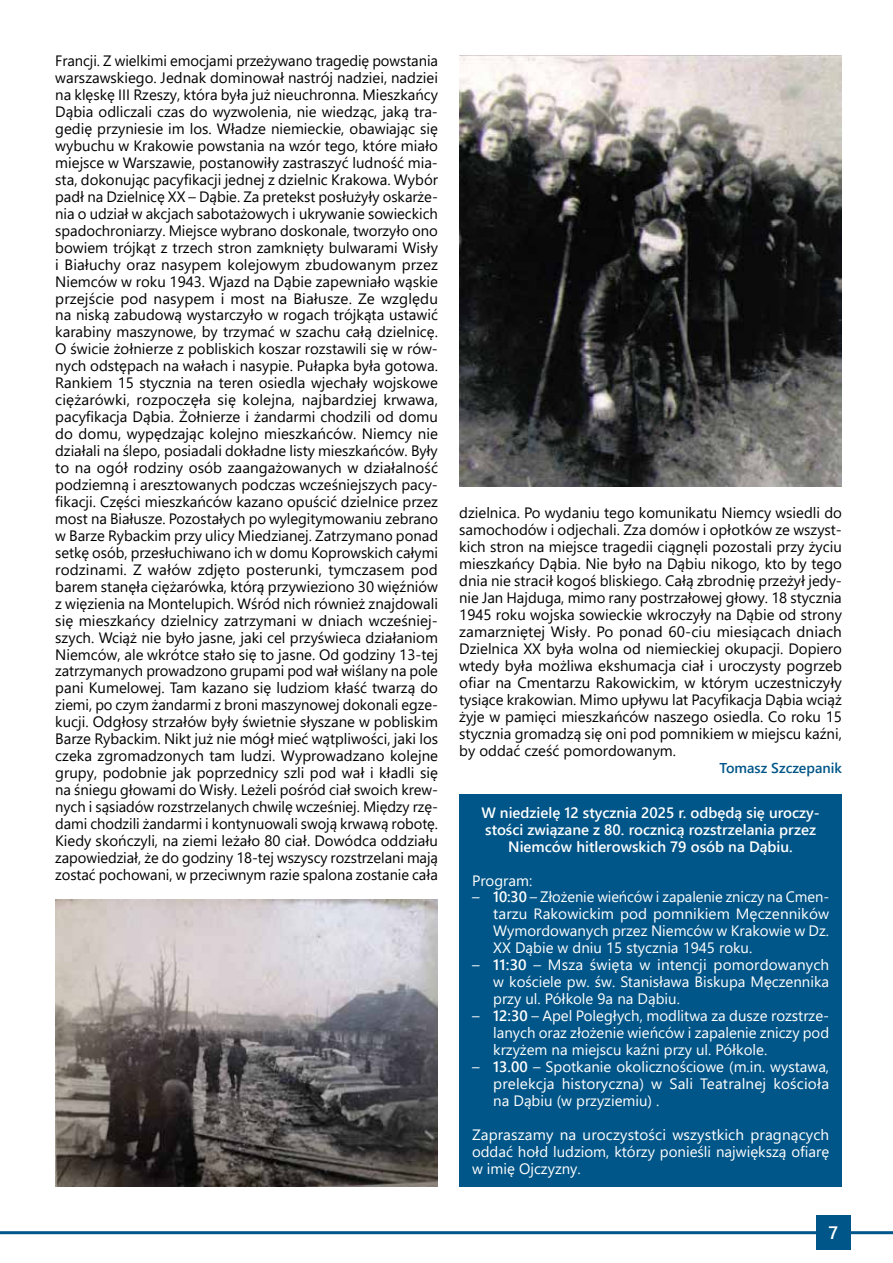
<style>
.page{position:relative;width:893px;height:1263px;background:#fff}
.page>*{position:absolute;margin:0;border:0;box-sizing:border-box;transform-origin:0 0}
.t1{font:600 18px "Segoe UI";color:#fff}
.t2{font:15px/17px "Segoe UI";color:#000;text-align:justify}
.t3{font:15px/17px "Segoe UI";color:#fff;text-align:justify}
.t4{font:600 15px/17px "Segoe UI";color:#fff;text-align:center}
.t5{font:600 14.25px "Segoe UI";color:#005688}
.s1{font-weight:600}
</style>
<div class="page">
<hr style="left:0;top:1231px;width:893px;height:3px;background:#005688">
<div style="left:816px;top:1216px;width:34px;height:34px;background:#005688"></div>
<img style="left:459px;top:55px;width:383px;height:431px">
<img style="left:55px;top:900px;width:383px;height:286px">
<div style="left:459px;top:794px;width:383px;height:392px;background:#005688"></div>
<p class="t2" style="left:55px;top:51px;width:384px">Francji. Z wielkimi emocjami przeżywano tragedię powstania warszawskiego. Jednak dominował nastrój nadziei, nadziei na klęskę III Rzeszy, która była już nieuchronna. Mieszkańcy Dąbia odliczali czas do wyzwolenia, nie wiedząc, jaką tra&shy;gedię przyniesie im los. Władze niemieckie, obawiając się wybuchu w Krakowie powstania na wzór tego, które miało miejsce w Warszawie, postanowiły zastraszyć ludność mia&shy;sta, dokonując pacyfikacji jednej z dzielnic Krakowa. Wybór padł na Dzielnicę XX – Dąbie. Za pretekst posłużyły oskarże&shy;nia o udział w akcjach sabotażowych i ukrywanie sowieckich spadochroniarzy. Miejsce wybrano doskonale, tworzyło ono bowiem trójkąt z trzech stron zamknięty bulwarami Wisły i Białuchy oraz nasypem kolejowym zbudowanym przez Niemców w roku 1943. Wjazd na Dąbie zapewniało wąskie przejście pod nasypem i most na Białusze. Ze względu na niską zabudową wystarczyło w rogach trójkąta ustawić karabiny maszynowe, by trzymać w szachu całą dzielnicę.<br>O świcie żołnierze z pobliskich koszar rozstawili się w rów&shy;nych odstępach na wałach i nasypie. Pułapka była gotowa.<br>Rankiem 15 stycznia na teren osiedla wjechały wojskowe ciężarówki, rozpoczęła się kolejna, najbardziej krwawa, pacyfikacja Dąbia. Żołnierze i żandarmi chodzili od domu do domu, wypędzając kolejno mieszkańców. Niemcy nie działali na ślepo, posiadali dokładne listy mieszkańców. Były to na ogół rodziny osób zaangażowanych w działalność podziemną i aresztowanych podczas wcześniejszych pacy&shy;fikacji. Części mieszkańców kazano opuścić dzielnice przez most na Białusze. Pozostałych po wylegitymowaniu zebrano w Barze Rybackim przy ulicy Miedzianej. Zatrzymano ponad setkę osób, przesłuchiwano ich w domu Koprowskich całymi rodzinami. Z wałów zdjęto posterunki, tymczasem pod barem stanęła ciężarówka, którą przywieziono 30 więźniów z więzienia na Montelupich. Wśród nich również znajdowali się mieszkańcy dzielnicy zatrzymani w dniach wcześniej&shy;szych. Wciąż nie było jasne, jaki cel przyświeca działaniom Niemców, ale wkrótce stało się to jasne. Od godziny 13-tej zatrzymanych prowadzono grupami pod wał wiślany na pole pani Kumelowej. Tam kazano się ludziom kłaść twarzą do ziemi, po czym żandarmi z broni maszynowej dokonali egze&shy;kucji. Odgłosy strzałów były świetnie słyszane w pobliskim Barze Rybackim. Nikt już nie mógł mieć wątpliwości, jaki los czeka zgromadzonych tam ludzi. Wyprowadzano kolejne grupy, podobnie jak poprzednicy szli pod wał i kładli się na śniegu głowami do Wisły. Leżeli pośród ciał swoich krew&shy;nych i sąsiadów rozstrzelanych chwilę wcześniej. Między rzę&shy;dami chodzili żandarmi i kontynuowali swoją krwawą robotę.<br>Kiedy skończyli, na ziemi leżało 80 ciał. Dowódca oddziału zapowiedział, że do godziny 18-tej wszyscy rozstrzelani mają zostać pochowani, w przeciwnym razie spalona zostanie cała</p>
<p class="t2" style="left:459px;top:503px;width:384px">dzielnica. Po wydaniu tego komunikatu Niemcy wsiedli do samochodów i odjechali. Zza domów i opłotków ze wszyst&shy;kich stron na miejsce tragedii ciągnęli pozostali przy życiu mieszkańcy Dąbia. Nie było na Dąbiu nikogo, kto by tego dnia nie stracił kogoś bliskiego. Całą zbrodnię przeżył jedy&shy;nie Jan Hajduga, mimo rany postrzałowej głowy. 18 stycznia 1945 roku wojska sowieckie wkroczyły na Dąbie od strony zamarzniętej Wisły. Po ponad 60-ciu miesiącach dniach Dzielnica XX była wolna od niemieckiej okupacji. Dopiero wtedy była możliwa ekshumacja ciał i uroczysty pogrzeb ofiar na Cmentarzu Rakowickim, w którym uczestniczyły tysiące krakowian. Mimo upływu lat Pacyfikacja Dąbia wciąż żyje w pamięci mieszkańców naszego osiedla. Co roku 15 stycznia gromadzą się oni pod pomnikiem w miejscu kaźni, by oddać cześć pomordowanym.</p>
<p class="t5" style="left:720px;top:754px;width:124px">Tomasz Szczepanik</p>
<p class="t4" style="left:481px;top:803px;width:340px">W niedzielę 12 stycznia 2025 r. odbędą się uroczy&shy;stości związane z 80. rocznicą rozstrzelania przez<br>Niemców hitlerowskich 79 osób na Dąbiu.</p>
<p class="t3" style="left:472px;top:870px;width:62px">Program:</p>
<p class="t3" style="left:493px;top:887px;width:337px;text-indent:-21px">– <span class="s1">10:30</span> – Złożenie wieńców i zapalenie zniczy na Cmen&shy;tarzu Rakowickim pod pomnikiem Męczenników Wymordowanych przez Niemców w Krakowie w Dz.<br>XX Dąbie w dniu 15 stycznia 1945 roku.</p>
<p class="t3" style="left:493px;top:955px;width:337px;text-indent:-21px">– <span class="s1">11:30</span> – Msza święta w intencji pomordowanych w kościele pw. św. Stanisława Biskupa Męczennika przy ul. Półkole 9a na Dąbiu.</p>
<p class="t3" style="left:493px;top:1006px;width:337px;text-indent:-21px">– <span class="s1">12:30</span> – Apel Poległych, modlitwa za dusze rozstrze&shy;lanych oraz złożenie wieńców i zapalenie zniczy pod krzyżem na miejscu kaźni przy ul. Półkole.</p>
<p class="t3" style="left:493px;top:1057px;width:337px;text-indent:-21px">– <span class="s1">13.00</span> – Spotkanie okolicznościowe (m.in. wystawa, prelekcja historyczna) w Sali Teatralnej kościoła na Dąbiu (w przyziemiu) .</p>
<p class="t3" style="left:472px;top:1125px;width:359px">Zapraszamy na uroczystości wszystkich pragnących oddać hołd ludziom, którzy ponieśli największą ofiarę w imię Ojczyzny.</p>
<p class="t1" style="left:829px;top:1216px;width:11px">7</p>
</div>
